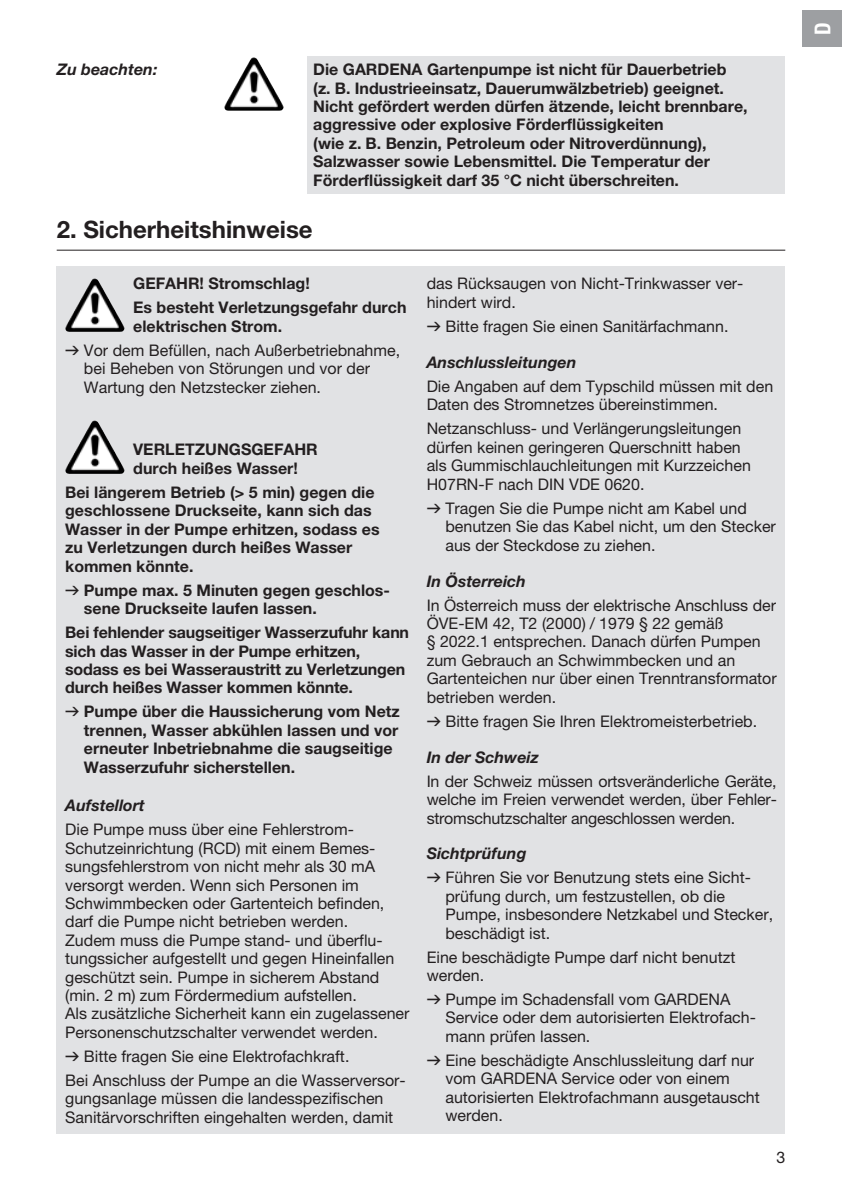
<style>
.page{position:relative;width:842px;height:1191px;background:#fff}
.page>*{position:absolute;margin:0;border:0;box-sizing:border-box;transform-origin:0 0}
.t1{font:700 24px "GARDENA Pro";color:#231f20}
.t2{font:22px "GARDENA Pro Bo Cond";color:#fff}
.t3{font:16px/18.4px "GARDENA Pro";color:#231f20}
.t4{font:700 16px/18.4px "GARDENA Pro";color:#231f20}
.t5{font:italic 700 16px "GARDENA Pro";color:#231f20}
.s1{font-weight:700}
.s2{font-family:"Formdruck"}
.s3{font-family:"Formdruck";font-weight:400}
.s4{font-weight:700;font-style:italic}
</style>
<div class="page">
<hr style="left:57px;top:250px;width:728px;height:1px;background:#231f20">
<div style="left:57px;top:266px;width:728px;height:868px;background:#e1e2e4"></div>
<img style="left:67px;top:279px;width:26px;height:45px">
<img style="left:67px;top:421px;width:26px;height:45px">
<div style="left:308px;top:57px;width:477px;height:137px;background:#e1e2e4"></div>
<img style="left:226px;top:58px;width:27px;height:44px">
<div style="left:802px;top:11px;width:40px;height:36px;background:#9d9fa2"></div>
<p class="t5" style="left:57px;top:60px;width:102px">Zu beachten:</p>
<p class="t4" style="left:313px;top:60px;width:436px">Die GARDENA Gartenpumpe ist nicht für Dauerbetrieb (z. B. Industrieeinsatz, Dauerumwälzbetrieb) geeignet.<br>Nicht gefördert werden dürfen ätzende, leicht brennbare, aggressive oder explosive Förderflüssigkeiten<br>(wie z. B. Benzin, Petroleum oder Nitroverdünnung), Salzwasser sowie Lebensmittel. Die Temperatur der Förderflüssigkeit darf 35 °C nicht überschreiten.</p>
<h1 class="t1" style="left:57px;top:215px;width:257px">2. Sicherheitshinweise</h1>
<p class="t4" style="left:133px;top:271px;width:275px;line-height:24px">GEFAHR! Stromschlag!<br>Es besteht Verletzungsgefahr durch</p>
<p class="t3" style="left:65px;top:314px;width:336px;line-height:24px;text-indent:68px"><span class="s1">elektrischen Strom.<br></span><span class="s2">v</span> Vor dem Befüllen, nach Außerbetriebnahme,</p>
<p class="t3" style="left:84px;top:359px;width:287px">bei Beheben von Störungen und vor der<br>Wartung den Netzstecker ziehen.</p>
<p class="t4" style="left:133px;top:440px;width:186px">VERLETZUNGSGEFAHR durch heißes Wasser!</p>
<p class="t4" style="left:65px;top:482px;width:316px">Bei längerem Betrieb (&gt; 5 min) gegen die geschlossene Druckseite, kann sich das Wasser in der Pumpe erhitzen, sodass es zu Verletzungen durch heißes Wasser kommen könnte.</p>
<p class="t4" style="left:84px;top:580px;width:308px;text-indent:-19px"><span class="s3">v</span> Pumpe max. 5 Minuten gegen geschlos&shy;sene Druckseite laufen lassen.</p>
<p class="t4" style="left:65px;top:623px;width:345px">Bei fehlender saugseitiger Wasserzufuhr kann sich das Wasser in der Pumpe erhitzen, sodass es bei Wasseraustritt zu Verletzungen durch heißes Wasser kommen könnte.</p>
<p class="t4" style="left:84px;top:702px;width:317px;text-indent:-19px"><span class="s3">v</span> Pumpe über die Haussicherung vom Netz trennen, Wasser abkühlen lassen und vor erneuter Inbetriebnahme die saugseitige Wasserzufuhr sicherstellen.</p>
<p class="t5" style="left:65px;top:795px;width:81px">Aufstellort</p>
<p class="t3" style="left:65px;top:820px;width:346px">Die Pumpe muss über eine Fehlerstrom-Schutzeinrichtung (RCD) mit einem Bemes&shy;sungsfehlerstrom von nicht mehr als 30 mA versorgt werden. Wenn sich Personen im Schwimmbecken oder Gartenteich befinden, darf die Pumpe nicht betrieben werden.<br>Zudem muss die Pumpe stand- und überflu&shy;tungssicher aufgestellt und gegen Hineinfallen geschützt sein. Pumpe in sicherem Abstand (min. 2 m) zum Fördermedium aufstellen.<br>Als zusätzliche Sicherheit kann ein zugelassener Personenschutzschalter verwendet werden.</p>
<p class="t3" style="left:65px;top:1044px;width:342px;line-height:24px"><span class="s2">v</span> Bitte fragen Sie eine Elektrofachkraft.<br>Bei Anschluss der Pumpe an die Wasserversor-</p>
<p class="t3" style="left:65px;top:1089px;width:330px">gungsanlage müssen die landesspezifischen<br>Sanitärvorschriften eingehalten werden, damit</p>
<p class="t3" style="left:427px;top:274px;width:317px">das Rücksaugen von Nicht-Trinkwasser ver&shy;hindert wird.</p>
<p class="t3" style="left:427px;top:317px;width:303px"><span class="s2">v</span> Bitte fragen Sie einen Sanitärfachmann.</p>
<p class="t5" style="left:427px;top:352px;width:151px">Anschlussleitungen</p>
<p class="t3" style="left:427px;top:377px;width:348px">Die Angaben auf dem Typschild müssen mit den<br>Daten des Stromnetzes übereinstimmen.</p>
<p class="t3" style="left:427px;top:419px;width:326px">Netzanschluss- und Verlängerungsleitungen dürfen keinen geringeren Querschnitt haben als Gummischlauchleitungen mit Kurzzeichen H07RN-F nach DIN VDE 0620.</p>
<p class="t3" style="left:445px;top:498px;width:332px;text-indent:-19px"><span class="s2">v</span> Tragen Sie die Pumpe nicht am Kabel und benutzen Sie das Kabel nicht, um den Stecker aus der Steckdose zu ziehen.</p>
<p class="t5" style="left:427px;top:571px;width:101px">In Österreich</p>
<p class="t3" style="left:427px;top:595px;width:352px">In Österreich muss der elektrische Anschluss der ÖVE-EM 42, T2 (2000) / 1979 § 22 gemäß<br>§ 2022.1 entsprechen. Danach dürfen Pumpen zum Gebrauch an Schwimmbecken und an Gartenteichen nur über einen Trenntransformator betrieben werden.</p>
<p class="t3" style="left:427px;top:711px;width:332px"><span class="s2">v</span> Bitte fragen Sie Ihren Elektromeisterbetrieb.</p>
<p class="t5" style="left:427px;top:747px;width:113px">In der Schweiz</p>
<p class="t3" style="left:427px;top:772px;width:352px;text-align:justify">In der Schweiz müssen ortsveränderliche Geräte, welche im Freien verwendet werden, über Fehler&shy;stromschutzschalter angeschlossen werden.</p>
<p class="t3" style="left:427px;top:841px;width:324px;line-height:24px"><span class="s4">Sichtprüfung<br></span><span class="s2">v</span> Führen Sie vor Benutzung stets eine Sicht-</p>
<p class="t3" style="left:445px;top:886px;width:329px">prüfung durch, um festzustellen, ob die<br>Pumpe, insbesondere Netzkabel und Stecker, beschädigt ist.</p>
<p class="t3" style="left:427px;top:947px;width:310px">Eine beschädigte Pumpe darf nicht benutzt werden.</p>
<p class="t3" style="left:445px;top:990px;width:312px;text-indent:-19px"><span class="s2">v</span> Pumpe im Schadensfall vom GARDENA<br>Service oder dem autorisierten Elektrofach&shy;mann prüfen lassen.</p>
<p class="t3" style="left:445px;top:1050px;width:316px;text-indent:-19px"><span class="s2">v</span> Eine beschädigte Anschlussleitung darf nur vom GARDENA Service oder von einem autorisierten Elektrofachmann ausgetauscht werden.</p>
<p class="t3" style="left:776px;top:1147px;width:10px">3</p>
<h2 class="t2" style="left:809px;top:35px;width:14px;rotate:-90deg">D</h2>
</div>
